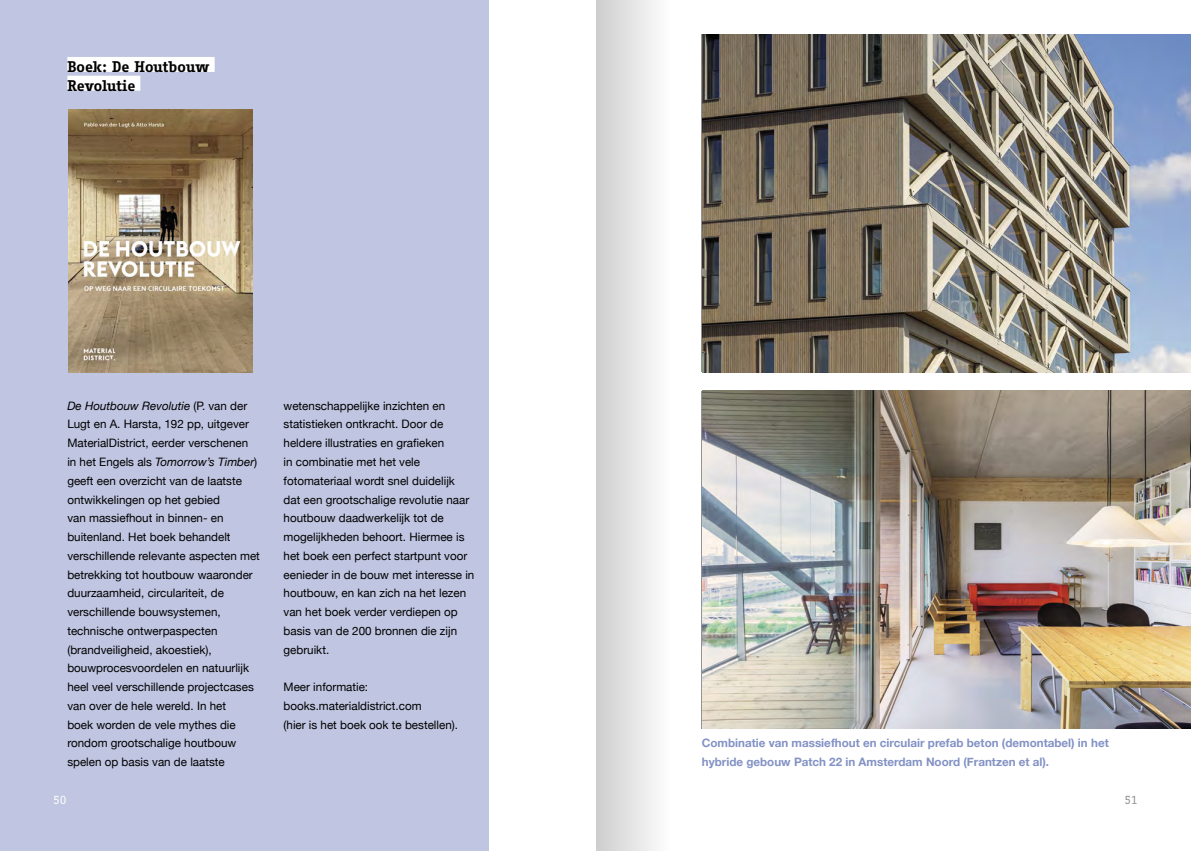
<style>
.page{position:relative;width:1191px;height:851px;background:#fff}
.page>*{position:absolute;margin:0;border:0;box-sizing:border-box;transform-origin:0 0}
.ALINEA_TITEL_op_Blau{font:700 15px/18.8px "Fago Office Serif";letter-spacing:-.02em;color:#000}
.BROODTEKST{font:11.62px/18.8px "Helvetica Neue";color:#000}
.Fotobijschrift{font:700 11.62px/18.8px "Helvetica Neue";color:#8392c5}
.t1{font:11.62px "Fago Office Serif";color:#fff}
.t2{font:11.62px "Fago Office Serif";color:#939393}
.s1{font-style:italic}
</style>
<div class="page">
<div style="left:0;top:0;width:489px;height:850px;background:#c0c5e1"></div>
<img style="left:69px;top:109px;width:183px;height:263px">
<img style="left:702px;top:391px;width:489px;height:337px">
<img style="left:702px;top:34px;width:489px;height:338px">
<div style="left:67px;top:57px;width:148px;height:15px;background:#fff"></div>
<div style="left:67px;top:76px;width:73px;height:15px;background:#fff"></div>
<div style="left:596px;top:0;width:75px;height:850px;background:linear-gradient(to right,#cdcdcd,#fefefe)"></div>
<p class="ALINEA_TITEL_op_Blau" style="left:67px;top:57px;width:144px">Boek: De Houtbouw<br>Revolutie</p>
<p class="BROODTEKST" style="left:67px;top:397px;width:194px"><span class="s1">De Houtbouw Revolutie</span> (P. van der Lugt en A. Harsta, 192 pp, uitgever MaterialDistrict, eerder verschenen in het Engels als <span class="s1">Tomorrow’s Timber</span>) geeft een overzicht van de laatste ontwikkelingen op het gebied<br>van massiefhout in binnen- en buitenland. Het boek behandelt verschillende relevante aspecten met betrekking tot houtbouw waaronder duurzaamheid, circulariteit, de verschillende bouwsystemen, technische ontwerpaspecten (brandveiligheid, akoestiek), bouwprocesvoordelen en natuurlijk heel veel verschillende projectcases van over de hele wereld. In het<br>boek worden de vele mythes die rondom grootschalige houtbouw spelen op basis van de laatste</p>
<p class="BROODTEKST" style="left:283px;top:397px;width:192px">wetenschappelijke inzichten en statistieken ontkracht. Door de heldere illustraties en grafieken<br>in combinatie met het vele fotomateriaal wordt snel duidelijk dat een grootschalige revolutie naar houtbouw daadwerkelijk tot de mogelijkheden behoort. Hiermee is het boek een perfect startpunt voor eenieder in de bouw met interesse in houtbouw, en kan zich na het lezen van het boek verder verdiepen op basis van de 200 bronnen die zijn gebruikt.</p>
<p class="BROODTEKST" style="left:283px;top:678px;width:86px">Meer informatie:</p>
<p class="BROODTEKST" style="left:283px;top:697px;width:140px">books.materialdistrict.com</p>
<p class="BROODTEKST" style="left:283px;top:715px;width:176px">(hier is het boek ook te bestellen).</p>
<p class="Fotobijschrift" style="left:702px;top:734px;width:408px">Combinatie van massiefhout en circulair prefab beton (demontabel) in het hybride gebouw Patch 22 in Amsterdam Noord (Frantzen et al).</p>
<p class="t1" style="left:53px;top:793px;width:15px">50</p>
<p class="t2" style="left:1124px;top:793px;width:15px">51</p>
</div>
